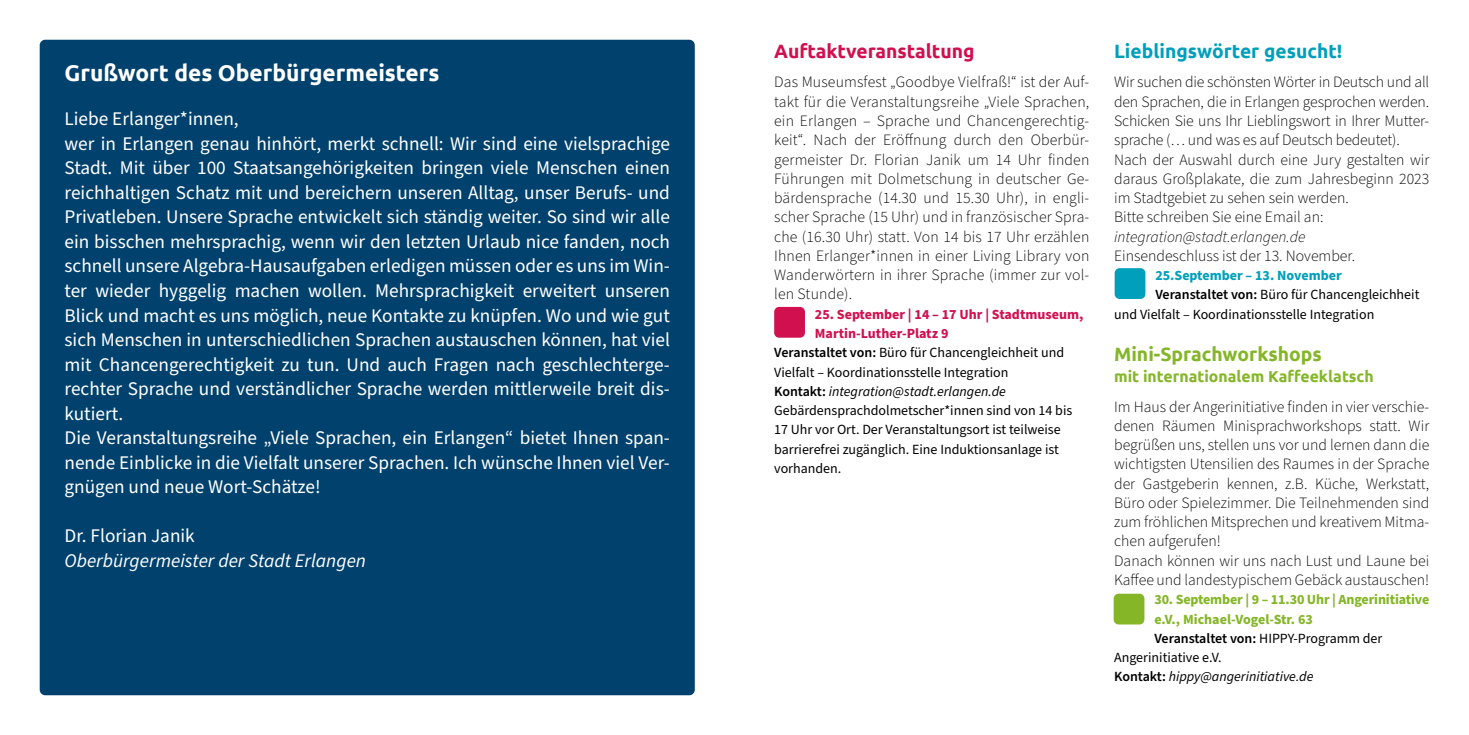
<style>
.page{position:relative;width:1469px;height:735px;background:#fff}
.page>*{position:absolute;margin:0;border:0;box-sizing:border-box;transform-origin:0 0}
.t1{font:700 22.75px "Ubuntu";color:#fff}
.t2{font:19.25px/24.5px "Source Sans Pro";color:#fff}
.t3{font:italic 19.25px/24.5px "Source Sans Pro";color:#fff}
.t4{font:700 19.25px "Ubuntu";color:#009fbc}
.t5{font:700 19.25px "Ubuntu";color:#d0104f}
.t6{font:700 19.25px "Ubuntu";color:#84b627}
.t7{font:300 15.75px/19.2px "Source Sans Pro";color:#000}
.t8{font:14px/19.2px "Source Sans Pro";color:#000}
.t9{font:700 14px "Source Sans Pro";letter-spacing:-.01em;color:#84b627}
.t10{font:700 14px/19.2px "Source Sans Pro";color:#d0104f}
.t11{font:italic 14px "Source Sans Pro";color:#000}
.t12{font:700 14px "Source Sans Pro";color:#009fbc}
.s1{font-style:normal}
.s2{font-weight:600}
.s3{font-style:italic}
.s4{font-family:"Ubuntu";font-weight:700;color:#84b627}
.s5{font-weight:600;font-style:normal}
</style>
<div class="page">
<div style="left:40px;top:40px;width:654px;height:654px;background:#00416d;border-radius:6px"></div>
<div style="left:774px;top:307px;width:31px;height:30px;background:#d0104f;border-radius:5px"></div>
<div style="left:1114px;top:268px;width:31px;height:31px;background:#009fbc;border-radius:5px"></div>
<div style="left:1113px;top:593px;width:31px;height:31px;background:#84b627;border-radius:5px"></div>
<h2 class="t1" style="left:64px;top:59px;width:376px">Grußwort des Oberbürgermeisters</h2>
<p class="t2" style="left:64px;top:107px;width:607px">Liebe Erlanger*innen,<br>wer in Erlangen genau hinhört, merkt schnell: Wir sind eine vielsprachige Stadt. Mit über 100 Staatsangehörigkeiten bringen viele Menschen einen reichhaltigen Schatz mit und bereichern unseren Alltag, unser Berufs- und Privatleben. Unsere Sprache entwickelt sich ständig weiter. So sind wir alle ein bisschen mehrsprachig, wenn wir den letzten Urlaub nice fanden, noch schnell unsere Algebra-Hausaufgaben erledigen müssen oder es uns im Win&shy;ter wieder hyggelig machen wollen. Mehrsprachigkeit erweitert unseren Blick und macht es uns möglich, neue Kontakte zu knüpfen. Wo und wie gut sich Menschen in unterschiedlichen Sprachen austauschen können, hat viel mit Chancengerechtigkeit zu tun. Und auch Fragen nach geschlechterge&shy;rechter Sprache und verständlicher Sprache werden mittlerweile breit dis&shy;kutiert.<br>Die Veranstaltungsreihe „Viele Sprachen, ein Erlangen“ bietet Ihnen span&shy;nende Einblicke in die Vielfalt unserer Sprachen. Ich wünsche Ihnen viel Ver&shy;gnügen und neue Wort-Schätze!</p>
<p class="t3" style="left:64px;top:524px;width:303px"><span class="s1">Dr. Florian Janik<br></span>Oberbürgermeister der Stadt Erlangen</p>
<h3 class="t5" style="left:774px;top:39px;width:202px">Auftaktveranstaltung</h3>
<p class="t7" style="left:774px;top:73px;width:317px;text-align:justify">Das Museumsfest „Goodbye Vielfraß!“ ist der Auf&shy;takt für die Veranstaltungsreihe „Viele Sprachen, ein Erlangen – Sprache und Chancengerechtig&shy;keit“. Nach der Eröffnung durch den Oberbür&shy;germeister Dr. Florian Janik um 14 Uhr finden Führungen mit Dolmetschung in deutscher Ge&shy;bärdensprache (14.30 und 15.30 Uhr), in engli&shy;scher Sprache (15 Uhr) und in französischer Spra&shy;che (16.30 Uhr) statt. Von 14 bis 17 Uhr erzählen Ihnen Erlanger*innen in einer Living Library von Wanderwörtern in ihrer Sprache (immer zur vol&shy;len Stunde).</p>
<h4 class="t10" style="left:815px;top:304px;width:270px">25. September | 14 – 17 Uhr | Stadtmuseum,<br>Martin-Luther-Platz 9</h4>
<p class="t8" style="left:774px;top:343px;width:300px"><span class="s2">Veranstaltet von:</span> Büro für Chancengleichheit und Vielfalt – Koordinationsstelle Integration<br><span class="s2">Kontakt:</span> <span class="s3">integration@stadt.erlangen.de </span>Gebärdensprachdolmetscher*innen sind von 14 bis 17 Uhr vor Ort. Der Veranstaltungsort ist teilweise barrierefrei zugänglich. Eine Induktionsanlage ist vorhanden.</p>
<p class="t4" style="left:1114px;top:39px;width:230px">Lieblingswörter gesucht!</p>
<p class="t7" style="left:1114px;top:73px;width:317px">Wir suchen die schönsten Wörter in Deutsch und all den Sprachen, die in Erlangen gesprochen werden.<br>Schicken Sie uns Ihr Lieblingswort in Ihrer Mutter&shy;sprache (… und was es auf Deutsch bedeutet).<br>Nach der Auswahl durch eine Jury gestalten wir daraus Großplakate, die zum Jahresbeginn 2023 im Stadtgebiet zu sehen sein werden.<br>Bitte schreiben Sie eine Email an: <span class="s3">integration@stadt.erlangen.de<br></span>Einsendeschluss ist der 13. November.</p>
<p class="t12" style="left:1155px;top:266px;width:188px">25.September – 13. November</p>
<p class="t8" style="left:1155px;top:285px;width:265px"><span class="s2">Veranstaltet von:</span> Büro für Chancengleichheit</p>
<p class="t8" style="left:1114px;top:305px;width:262px">und Vielfalt – Koordinationsstelle Integration</p>
<p class="t6" style="left:1114px;top:342px;width:209px">Mini-Sprachworkshops</p>
<p class="t7" style="left:1114px;top:362px;width:316px;line-height:29.8px"><span class="s4">mit internationalem Kaffeeklatsch<br></span>Im Haus der Angerinitiative finden in vier verschie-</p>
<p class="t7" style="left:1114px;top:416px;width:317px">denen Räumen Minisprachworkshops statt. Wir begrüßen uns, stellen uns vor und lernen dann die wichtigsten Utensilien des Raumes in der Sprache der Gastgeberin kennen, z.B. Küche, Werkstatt, Büro oder Spielezimmer. Die Teilnehmenden sind zum fröhlichen Mitsprechen und kreativem Mitma&shy;chen aufgerufen!<br>Danach können wir uns nach Lust und Laune bei Kaffee und landestypischem Gebäck austauschen!</p>
<p class="t9" style="left:1154px;top:589px;width:276px">30. September | 9 – 11.30 Uhr | Angerinitiative</p>
<p class="t9" style="left:1154px;top:609px;width:160px">e.V., Michael-Vogel-Str. 63</p>
<p class="t8" style="left:1154px;top:628px;width:229px"><span class="s2">Veranstaltet von:</span> HIPPY-Programm der</p>
<p class="t8" style="left:1114px;top:648px;width:109px">Angerinitiative e.V.</p>
<p class="t11" style="left:1114px;top:667px;width:201px"><span class="s5">Kontakt:</span> hippy@angerinitiative.de</p>
</div>
